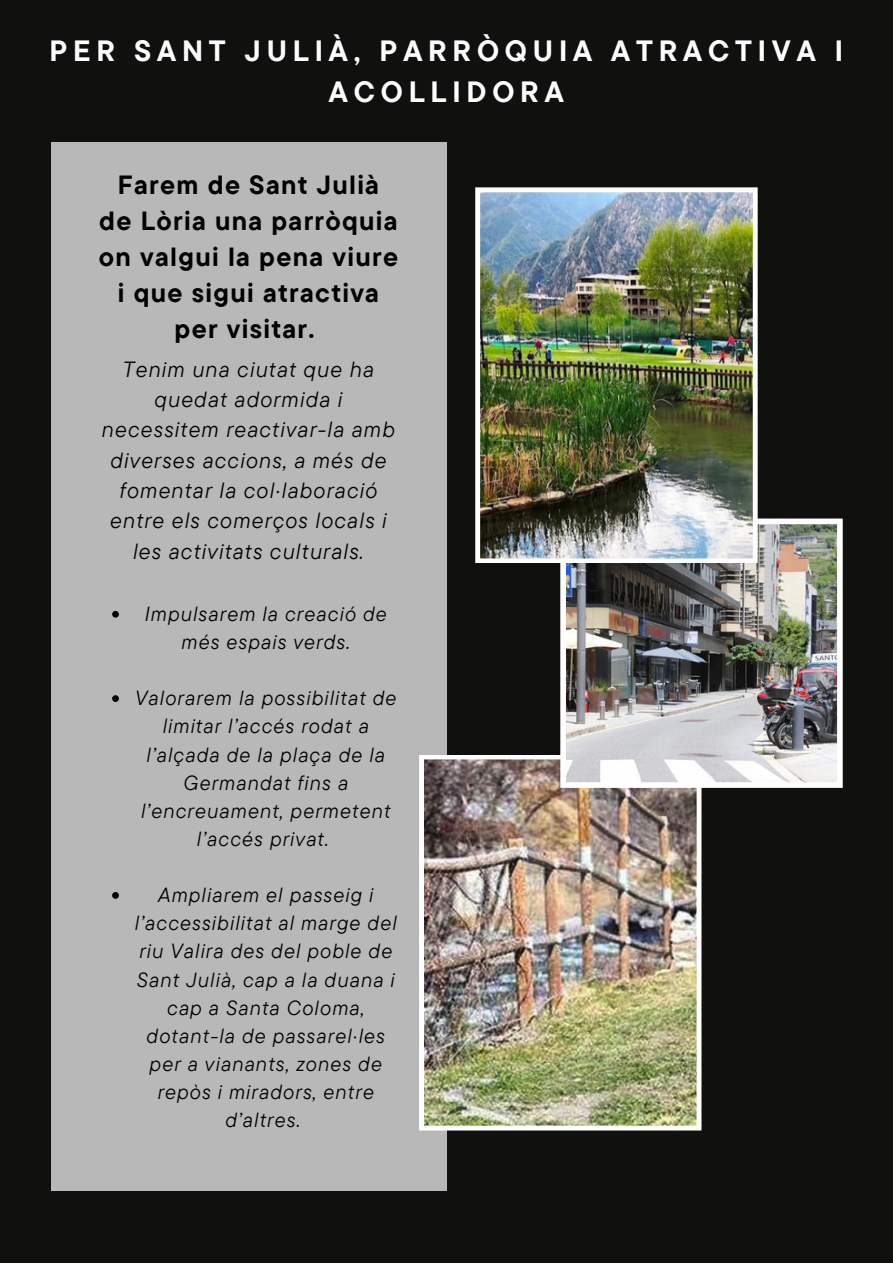
<style>
.page{position:relative;width:893px;height:1264px;background:#fff}
.page>*{position:absolute;margin:0;border:0;box-sizing:border-box;transform-origin:0 0}
.t1{font:700 29.25px/40.5px "TT Commons Pro";letter-spacing:.2em;color:#fff;text-align:center}
.t2{font:700 26.25px/36px "TT Commons Pro";letter-spacing:.05em;color:#000;text-align:center}
.t3{font:italic 21.9px/30.3px "TT Commons Pro";letter-spacing:.05em;color:#000;text-align:center}
.t4{font:italic 20.4px/28px "TT Commons Pro";letter-spacing:.05em;color:#000;text-align:center}
</style>
<div class="page">
<div style="left:0;top:0;width:892px;height:1262px;background:#10100f"></div>
<div style="left:51px;top:143px;width:395px;height:1047px;background:#b8b8b8"></div>
<img style="left:419px;top:754px;width:282px;height:376px">
<img style="left:560px;top:518px;width:282px;height:270px">
<img style="left:475px;top:187px;width:282px;height:376px">
<svg style="left:112px;top:611px;width:7px;height:6px"></svg>
<svg style="left:112px;top:695px;width:7px;height:7px"></svg>
<svg style="left:112px;top:892px;width:7px;height:6px"></svg>
<p class="t1" style="left:49px;top:30px;width:795px">PER SANT JULIÀ, PARRÒQUIA ATRACTIVA I<br>ACOLLIDORA</p>
<p class="t2" style="left:99px;top:166px;width:300px">Farem de Sant Julià de Lòria una parròquia on valgui la pena viure i que sigui atractiva per visitar.</p>
<p class="t3" style="left:102px;top:353px;width:294px">Tenim una ciutat que ha quedat adormida i necessitem reactivar-la amb diverses accions, a més de fomentar la col·laboració entre els comerços locals i les activitats culturals.</p>
<p class="t4" style="left:145px;top:599px;width:243px">Impulsarem la creació de més espais verds.</p>
<p class="t4" style="left:135px;top:683px;width:263px">Valorarem la possibilitat de limitar l’accés rodat a l’alçada de la plaça de la<br>Germandat fins a l’encreuament, permetent l’accés privat.</p>
<p class="t4" style="left:135px;top:880px;width:263px">Ampliarem el passeig i l’accessibilitat al marge del riu Valira des del poble de<br>Sant Julià, cap a la duana i cap a Santa Coloma, dotant-la de passarel·les per a vianants, zones de repòs i miradors, entre d’altres.</p>
</div>
